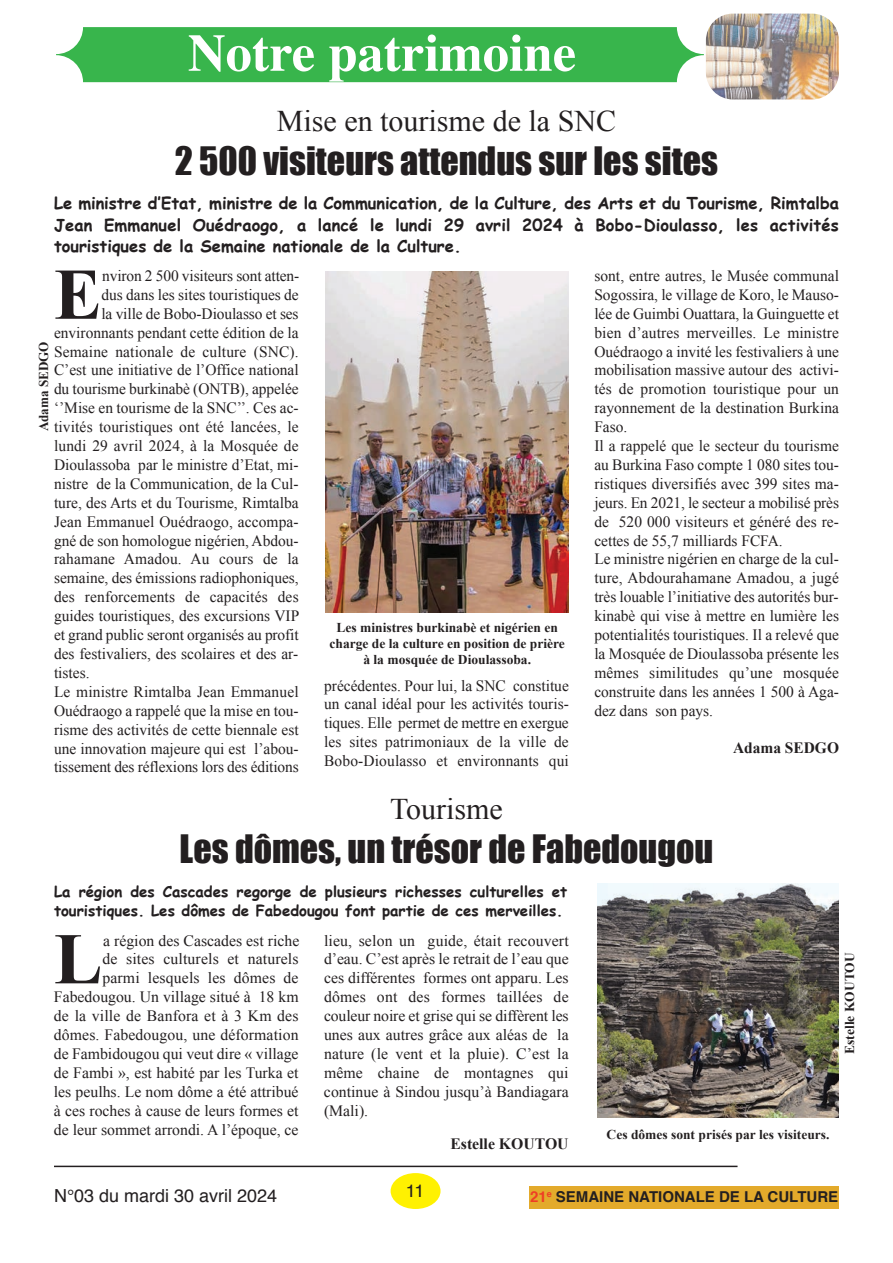
<style>
.page{position:relative;width:893px;height:1263px;background:#fff}
.page>*{position:absolute;margin:0;border:0;box-sizing:border-box;transform-origin:0 0}
.t1{font:700 72.75px "Times New Roman";color:#231f20}
.t2{font:700 52.5px "Times";color:#fff}
.t3{font:36px "Impact";color:#231f20}
.t4{font:30px "Times New Roman";color:#231f20}
.t5{font:18px "Helvetica";color:#231f20}
.t6{font:700 16.5px/21.3px "Comic Sans MS";color:#231f20;text-align:justify}
.t7{font:15.75px/18.9px "Times New Roman";color:#231f20;text-align:justify}
.t8{font:700 15.75px "Times New Roman";color:#231f20}
.t9{font:700 15px/19.4px "Comic Sans MS";color:#231f20}
.t10{font:700 15px "Helvetica";color:#231f20}
.t11{font:700 13.5px/16.2px "Times New Roman";color:#231f20;text-align:center}
.s1{color:#ef3e25}
</style>
<div class="page">
<img style="left:706px;top:14px;width:133px;height:85px;border-radius:27px">
<div style="left:56px;top:27px;width:648px;height:55px;background:#38b54c;border-radius:27px"></div>
<hr style="left:54px;top:1166px;width:683px;height:1px;background:#231f20">
<div style="left:391px;top:1173px;width:50px;height:36px;background:#fff101;border-radius:50%"></div>
<div style="left:529px;top:1187px;width:310px;height:22px;background:#e3aa2b"></div>
<img style="left:326px;top:272px;width:243px;height:340px">
<img style="left:597px;top:884px;width:242px;height:234px">
<h2 class="t2" style="left:188px;top:31px;width:390px">Notre patrimoine</h2>
<h3 class="t4" style="left:277px;top:105px;width:341px">Mise en tourisme de la SNC</h3>
<h3 class="t3" style="left:175px;top:139px;width:545px">2 500 visiteurs attendus sur les sites</h3>
<p class="t6" style="left:54px;top:192px;width:786px">Le ministre d’Etat, ministre de la Communication, de la Culture, des Arts et du Tourisme, Rimtalba Jean Emmanuel Ouédraogo, a lancé le lundi 29 avril 2024 à Bobo-Dioulasso, les activités touristiques de la Semaine nationale de la Culture.</p>
<h1 class="t1" style="left:54px;top:254px;width:49px">E</h1>
<p class="t7" style="left:102px;top:266px;width:199px">nviron 2 500 visiteurs sont atten-</p>
<p class="t7" style="left:101px;top:285px;width:199px">dus dans les sites touristiques de</p>
<p class="t7" style="left:101px;top:304px;width:199px">la ville de Bobo-Dioulasso et ses</p>
<p class="t7" style="left:54px;top:323px;width:246px">environnants pendant cette édition de la</p>
<p class="t7" style="left:54px;top:342px;width:246px">Semaine nationale de culture (SNC).</p>
<p class="t7" style="left:54px;top:361px;width:246px">C’est une initiative de l’Office national</p>
<p class="t7" style="left:54px;top:380px;width:246px">du tourisme burkinabè (ONTB), appelée</p>
<p class="t7" style="left:54px;top:398px;width:246px">‘’Mise en tourisme de la SNC’’. Ces ac-</p>
<p class="t7" style="left:54px;top:417px;width:246px">tivités touristiques ont été lancées, le</p>
<p class="t7" style="left:54px;top:436px;width:246px">lundi 29 avril 2024, à la Mosquée de</p>
<p class="t7" style="left:54px;top:455px;width:246px">Dioulassoba par le ministre d’Etat, mi-</p>
<p class="t7" style="left:54px;top:474px;width:246px">nistre de la Communication, de la Cul-</p>
<p class="t7" style="left:54px;top:493px;width:246px">ture, des Arts et du Tourisme, Rimtalba</p>
<p class="t7" style="left:54px;top:512px;width:246px">Jean Emmanuel Ouédraogo, accompa-</p>
<p class="t7" style="left:54px;top:531px;width:246px">gné de son homologue nigérien, Abdou-</p>
<p class="t7" style="left:54px;top:550px;width:246px">rahamane Amadou. Au cours de la</p>
<p class="t7" style="left:54px;top:569px;width:246px">semaine, des émissions radiophoniques,</p>
<p class="t7" style="left:54px;top:587px;width:246px">des renforcements de capacités des</p>
<p class="t7" style="left:54px;top:606px;width:247px">guides touristiques, des excursions VIP</p>
<p class="t7" style="left:54px;top:625px;width:246px">et grand public seront organisés au profit</p>
<p class="t7" style="left:54px;top:644px;width:246px">des festivaliers, des scolaires et des ar-</p>
<p class="t7" style="left:54px;top:663px;width:37px">tistes.</p>
<p class="t7" style="left:54px;top:682px;width:246px">Le ministre Rimtalba Jean Emmanuel</p>
<p class="t7" style="left:54px;top:701px;width:246px">Ouédraogo a rappelé que la mise en tou-</p>
<p class="t7" style="left:54px;top:720px;width:246px">risme des activités de cette biennale est</p>
<p class="t7" style="left:54px;top:739px;width:246px">une innovation majeure qui est l’abou-</p>
<p class="t7" style="left:54px;top:758px;width:246px">tissement des réflexions lors des éditions</p>
<p class="t11" style="left:35px;top:431px;width:91px;rotate:-90deg">Adama SEDGO</p>
<p class="t11" style="left:330px;top:619px;width:237px">Les ministres burkinabè et nigérien en charge de la culture en position de prière à la mosquée de Dioulassoba.</p>
<p class="t7" style="left:324px;top:676px;width:246px">précédentes. Pour lui, la SNC constitue un canal idéal pour les activités touris&shy;tiques. Elle permet de mettre en exergue les sites patrimoniaux de la ville de Bobo-Dioulasso et environnants qui</p>
<p class="t7" style="left:594px;top:266px;width:246px;text-align:left">sont, entre autres, le Musée communal Sogossira, le village de Koro, le Mauso&shy;lée de Guimbi Ouattara, la Guinguette et bien d’autres merveilles. Le ministre Ouédraogo a invité les festivaliers à une mobilisation massive autour des activi&shy;tés de promotion touristique pour un rayonnement de la destination Burkina Faso.<br>Il a rappelé que le secteur du tourisme au Burkina Faso compte 1 080 sites tou&shy;ristiques diversifiés avec 399 sites ma&shy;jeurs. En 2021, le secteur a mobilisé près de 520 000 visiteurs et généré des re&shy;cettes de 55,7 milliards FCFA.<br>Le ministre nigérien en charge de la cul&shy;ture, Abdourahamane Amadou, a jugé très louable l’initiative des autorités bur&shy;kinabè qui vise à mettre en lumière les potentialités touristiques. Il a relevé que la Mosquée de Dioulassoba présente les mêmes similitudes qu’une mosquée construite dans les années 1 500 à Aga&shy;dez dans son pays.</p>
<p class="t8" style="left:733px;top:739px;width:107px">Adama SEDGO</p>
<h3 class="t4" style="left:390px;top:792px;width:114px">Tourisme</h3>
<h3 class="t3" style="left:180px;top:826px;width:535px">Les dômes, un trésor de Fabedougou</h3>
<p class="t9" style="left:54px;top:881px;width:515px">La région des Cascades regorge de plusieurs richesses culturelles et touristiques. Les dômes de Fabedougou font partie de ces merveilles.</p>
<p class="t7" style="left:54px;top:931px;width:247px;text-align:right">a région des Cascades est riche<br>de sites culturels et naturels<br>parmi lesquels les dômes de Fabedougou. Un village situé à 18 km de la ville de Banfora et à 3 Km des dômes. Fabedougou, une déformation de Fambidougou qui veut dire « village de Fambi », est habité par les Turka et les peulhs. Le nom dôme a été attribué à ces roches à cause de leurs formes et de leur sommet arrondi. A l’époque, ce</p>
<p class="t7" style="left:324px;top:931px;width:246px">lieu, selon un guide, était recouvert d’eau. C’est après le retrait de l’eau que ces différentes formes ont apparu. Les dômes ont des formes taillées de couleur noire et grise qui se diffèrent les unes aux autres grâce aux aléas de la nature (le vent et la pluie). C’est la même chaine de montagnes qui continue à Sindou jusqu’à Bandiagara (Mali).</p>
<p class="t8" style="left:450px;top:1135px;width:120px">Estelle KOUTOU</p>
<h1 class="t1" style="left:54px;top:918px;width:50px">L</h1>
<p class="t11" style="left:607px;top:1126px;width:224px">Ces dômes sont prisés par les visiteurs.</p>
<p class="t11" style="left:841px;top:1054px;width:103px;rotate:-90deg">Estelle KOUTOU</p>
<p class="t5" style="left:54px;top:1188px;width:225px">N°03 du mardi 30 avril 2024</p>
<p class="t5" style="left:406px;top:1183px;width:20px">11</p>
<p class="t10" style="left:530px;top:1191px;width:310px"><span class="s1">21</span><sup>e</sup> SEMAINE NATIONALE DE LA CULTURE</p>
</div>
